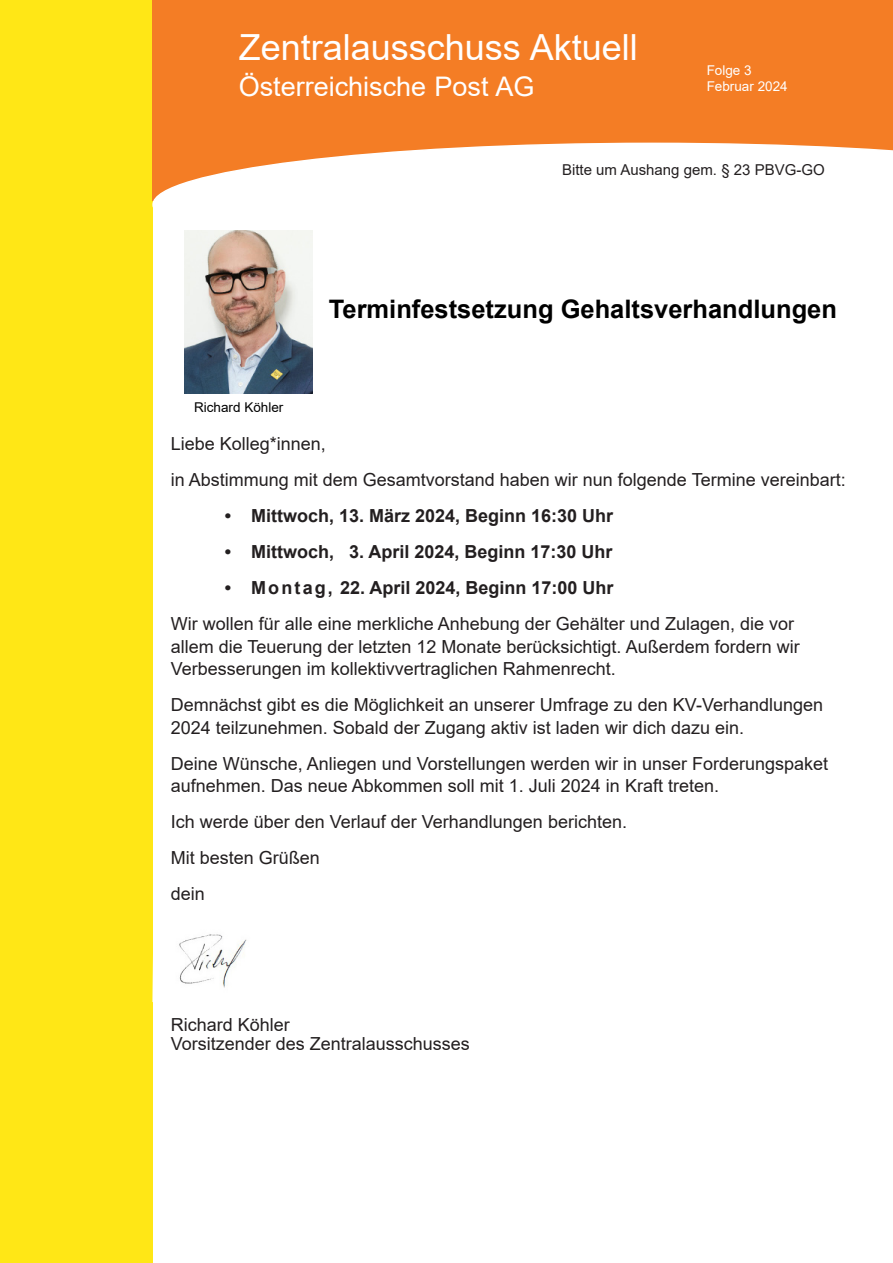
<style>
.page{position:relative;width:893px;height:1263px;background:#fff}
.page>*{position:absolute;margin:0;border:0;box-sizing:border-box;transform-origin:0 0}
.t1{font:36px "Arial";color:#fff}
.t2{font:27px "Arial";color:#fff}
.Absatz{font:700 25.5px "Arial";color:#000}
.Absatz-2{font:18px/22.5px "Arial";color:#231f20}
.Absatz-3{font:700 18px "Arial";color:#231f20}
.Absatzformat_1{font:18px "Arial";color:#231f20}
.t3{font:15px "Arial";color:#231f20}
.t4{font:13.5px "Arial";color:#fff}
.t5{font:13.5px "Arial";color:#000}
</style>
<div class="page">
<div style="left:0;top:0;width:152px;height:1263px;background:#ffe716"></div>
<img style="left:152px;top:914px;width:95px;height:88px">
<div style="left:152px;top:0;width:741px;height:200px;background:#f47d25"></div>
<svg style="left:152px;top:143px;width:741px;height:124px"></svg>
<img style="left:184px;top:231px;width:128px;height:162px">
<p class="t1" style="left:239px;top:22px;width:401px">Zentralausschuss Aktuell</p>
<p class="t2" style="left:239px;top:68px;width:297px">Österreichische Post AG</p>
<p class="t4" style="left:707px;top:61px;width:47px">Folge 3</p>
<p class="t4" style="left:707px;top:77px;width:83px">Februar 2024</p>
<p class="t3" style="left:562px;top:160px;width:264px">Bitte um Aushang gem. § 23 PBVG-GO</p>
<p class="t5" style="left:194px;top:398px;width:91px">Richard Köhler</p>
<p class="Absatz" style="left:329px;top:291px;width:510px">Terminfestsetzung Gehaltsverhandlungen</p>
<p class="Absatz-2" style="left:171px;top:433px;width:157px">Liebe Kolleg*innen,</p>
<p class="Absatz-2" style="left:171px;top:469px;width:676px">in Abstimmung mit dem Gesamtvorstand haben wir nun folgende Termine vereinbart:</p>
<p class="Absatz-3" style="left:225px;top:503px;width:390px">• Mittwoch, 13. März 2024, Beginn 16:30 Uhr</p>
<p class="Absatz-3" style="left:225px;top:539px;width:389px">• Mittwoch, 3. April 2024, Beginn 17:30 Uhr</p>
<p class="Absatz-3" style="left:225px;top:575px;width:390px">• Montag, 22. April 2024, Beginn 17:00 Uhr</p>
<p class="Absatz-2" style="left:171px;top:613px;width:630px">Wir wollen für alle eine merkliche Anhebung der Gehälter und Zulagen, die vor allem die Teuerung der letzten 12 Monate berücksichtigt. Außerdem fordern wir<br>Verbesserungen im kollektivvertraglichen Rahmenrecht.</p>
<p class="Absatz-2" style="left:171px;top:694px;width:654px">Demnächst gibt es die Möglichkeit an unserer Umfrage zu den KV-Verhandlungen<br>2024 teilzunehmen. Sobald der Zugang aktiv ist laden wir dich dazu ein.</p>
<p class="Absatz-2" style="left:171px;top:752px;width:659px">Deine Wünsche, Anliegen und Vorstellungen werden wir in unser Forderungspaket aufnehmen. Das neue Abkommen soll mit 1. Juli 2024 in Kraft treten.</p>
<p class="Absatz-2" style="left:171px;top:811px;width:458px">Ich werde über den Verlauf der Verhandlungen berichten.</p>
<p class="Absatz-2" style="left:171px;top:847px;width:151px">Mit besten Grüßen</p>
<p class="Absatz-2" style="left:171px;top:883px;width:36px">dein</p>
<p class="Absatzformat_1" style="left:171px;top:1012px;width:121px">Richard Köhler</p>
<p class="Absatzformat_1" style="left:171px;top:1032px;width:301px">Vorsitzender des Zentralausschusses</p>
</div>
